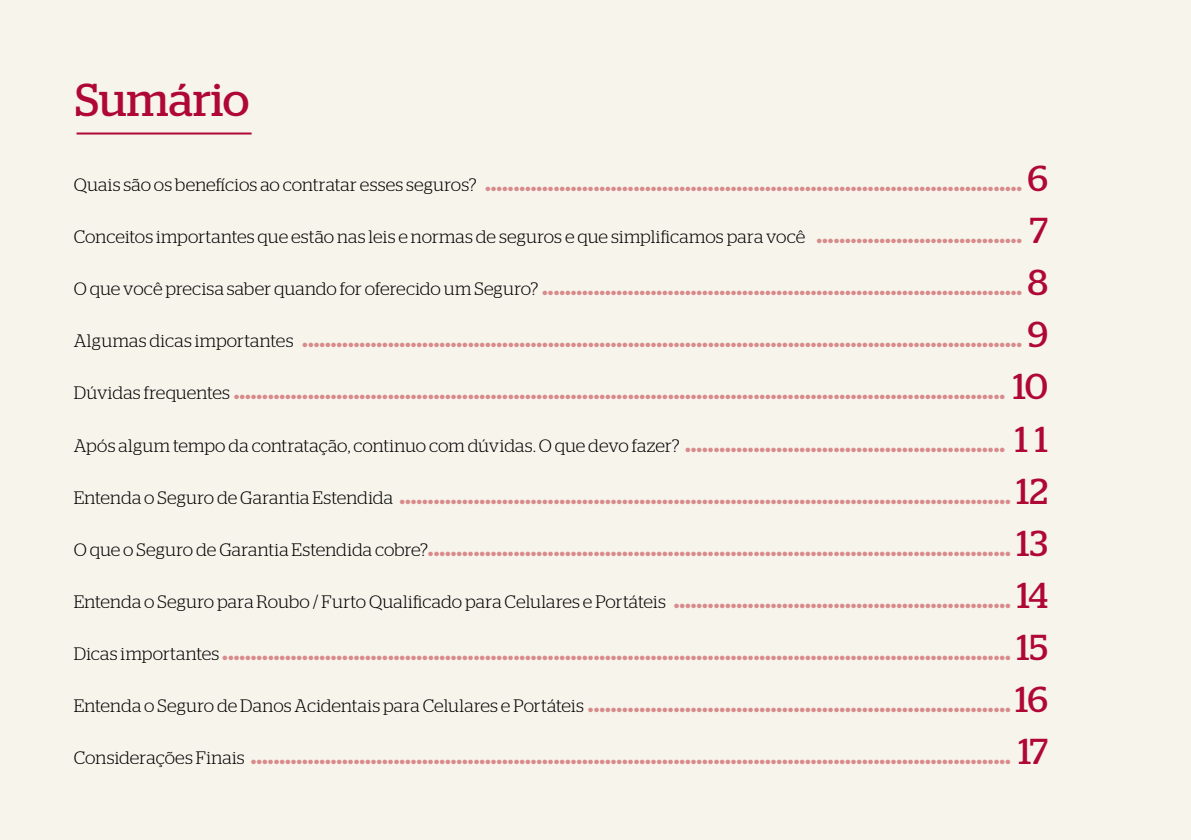
<style>
.page{position:relative;width:1191px;height:840px;background:#fff}
.page>*{position:absolute;margin:0;border:0;box-sizing:border-box;transform-origin:0 0}
.t1{font:46px "Stag";color:#b00835}
.t2{font:500 28px/52px "Stag";color:#d88b8b;text-align:justify}
.t3{font:300 18px "Stag";letter-spacing:.005em;color:#000}
.s1{font-weight:300;font-size:18px;color:#000}
.s2{font-weight:400;font-size:36px;color:#b00835}
.s3{font-weight:500;font-size:28px;color:#d88b8b}
</style>
<div class="page">
<div style="left:0;top:0;width:1191px;height:839px;background:#f7f4ec"></div>
<hr style="left:77px;top:132px;width:175px;height:2px;background:#b00835">
<h1 class="t1" style="left:75px;top:73px;width:175px">Sumário</h1>
<p class="t2" style="left:74px;top:155px;width:976px"><span class="s1">Quais são os benefícios ao contratar esses seguros?</span> .............................................................................................. <span class="s2">6</span></p>
<p class="t3" style="left:74px;top:227px;width:975px">Conceitos importantes que estão nas leis e normas de seguros e que simplificamos para você <span class="s3">....................................</span> <span class="s2">7</span></p>
<p class="t2" style="left:74px;top:259px;width:976px"><span class="s1">O que você precisa saber quando for oferecido um Seguro?</span> .................................................................................... <span class="s2">8<br></span><span class="s1">Algumas dicas importantes</span> .............................................................................................................................. <span class="s2">9<br></span><span class="s1">Dúvidas frequentes</span> ....................................................................................................................................... <span class="s2">10</span></p>
<p class="t3" style="left:74px;top:435px;width:976px">Após algum tempo da contratação, continuo com dúvidas. O que devo fazer? <span class="s3">........................................................</span> <span class="s2">1 1</span></p>
<p class="t2" style="left:74px;top:467px;width:976px"><span class="s1">Entenda o Seguro de Garantia Estendida</span> ........................................................................................................... <span class="s2">12<br></span><span class="s1">O que o Seguro de Garantia Estendida cobre?</span>...................................................................................................... <span class="s2">13</span></p>
<p class="t3" style="left:74px;top:591px;width:976px">Entenda o Seguro para Roubo / Furto Qualificado para Celulares e Portáteis <span class="s3">...........................................................</span> <span class="s2">14</span></p>
<p class="t2" style="left:74px;top:623px;width:976px"><span class="s1">Dicas importantes</span> .......................................................................................................................................... <span class="s2">15<br></span><span class="s1">Entenda o Seguro de Danos Acidentais para Celulares e Portáteis</span> .......................................................................... <span class="s2">16<br></span><span class="s1">Considerações Finais</span> ..................................................................................................................................... <span class="s2">17</span></p>
</div>
